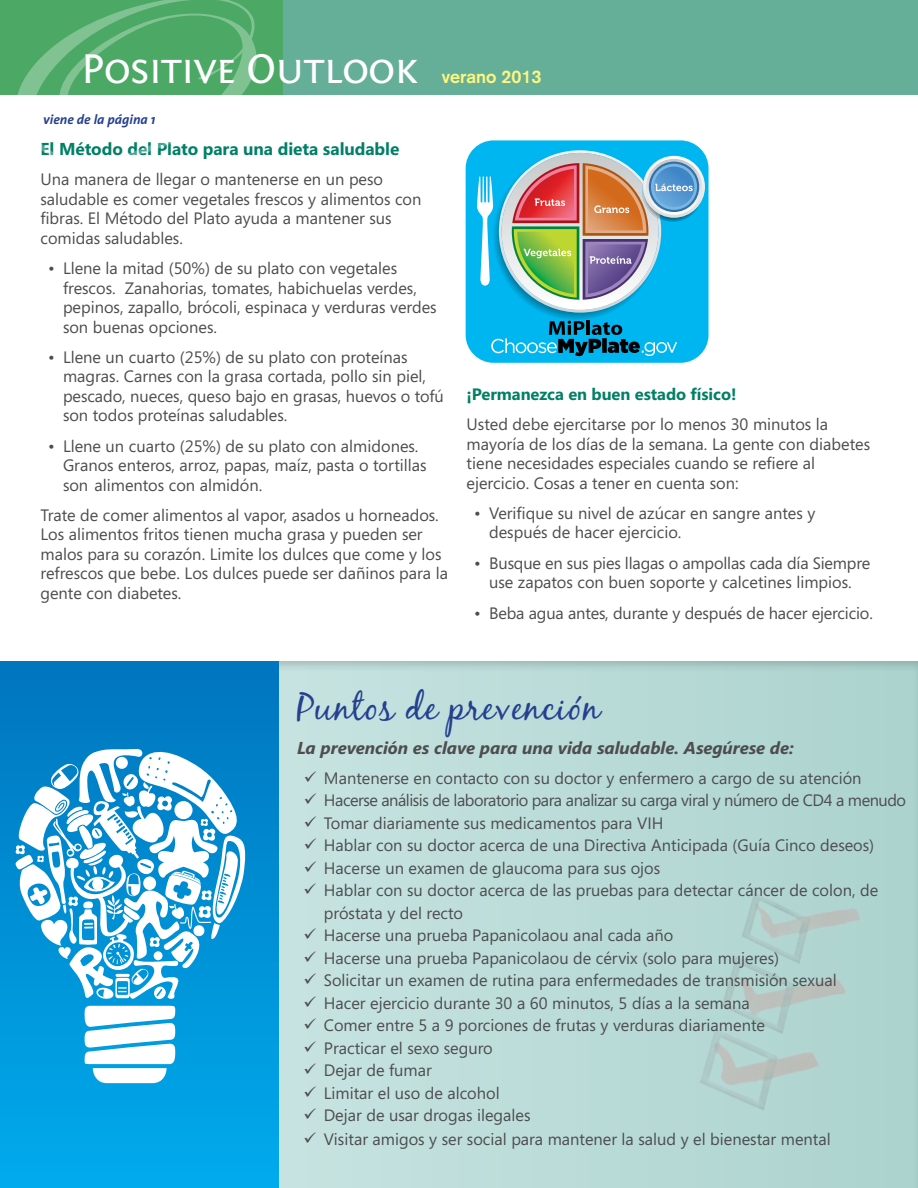
<style>
.page{position:relative;width:918px;height:1188px;background:#fff}
.page>*{position:absolute;margin:0;border:0;box-sizing:border-box;transform-origin:0 0}
.t1{font:43.5px "Fontin Sans Small Caps";letter-spacing:-.02em;color:#fff}
.t2{font:37.5px "Black Jack";letter-spacing:.025em;color:#25408f}
.t3{font:700 18px "Akzidenz Grotesk";color:#fff67e}
.t4{font:italic 700 17.25px "Segoe";color:#4d4d4f}
.t5{font:700 17.25px "Segoe";letter-spacing:-.005em;color:#008066}
.t6{font:16.5px/19.5px "Segoe";color:#4d4d4f}
.t7{font:700 16.5px "Segoe";letter-spacing:-.005em;color:#008066}
.t8{font:italic 700 13.5px "The Sans";color:#25408f}
</style>
<div class="page">
<div style="left:0;top:0;width:325px;height:94px;background:#4ca965"></div>
<svg style="left:16px;top:0;width:240px;height:95px"></svg>
<div style="left:284px;top:0;width:634px;height:94px;background:#65af99"></div>
<svg style="left:465px;top:140px;width:244px;height:223px;background:#23c0f2"></svg>
<svg style="left:477px;top:150px;width:226px;height:206px;background:#61a7b8"></svg>
<div style="left:0;top:651px;width:918px;height:537px;background:#000;opacity:.2"></div>
<img style="left:580px;top:807px;width:338px;height:381px">
<div style="left:0;top:662px;width:279px;height:526px;background:linear-gradient(to bottom,#0075be,#00abec)"></div>
<svg style="left:14px;top:747px;width:235px;height:336px"></svg>
<svg style="left:305px;top:771px;width:11px;height:11px"></svg>
<svg style="left:305px;top:793px;width:11px;height:11px"></svg>
<svg style="left:305px;top:816px;width:11px;height:11px"></svg>
<svg style="left:305px;top:838px;width:11px;height:11px"></svg>
<svg style="left:305px;top:861px;width:11px;height:11px"></svg>
<svg style="left:305px;top:883px;width:11px;height:11px"></svg>
<svg style="left:305px;top:928px;width:11px;height:11px"></svg>
<svg style="left:305px;top:951px;width:11px;height:11px"></svg>
<svg style="left:305px;top:973px;width:11px;height:11px"></svg>
<svg style="left:305px;top:996px;width:11px;height:11px"></svg>
<svg style="left:305px;top:1018px;width:11px;height:11px"></svg>
<svg style="left:305px;top:1041px;width:11px;height:11px"></svg>
<svg style="left:305px;top:1063px;width:11px;height:11px"></svg>
<svg style="left:305px;top:1086px;width:11px;height:11px"></svg>
<svg style="left:305px;top:1108px;width:11px;height:11px"></svg>
<svg style="left:305px;top:1132px;width:11px;height:11px"></svg>
<h1 class="t1" style="left:81px;top:45px;width:339px">Positive Outlook</h1>
<p class="t8" style="left:43px;top:108px;width:114px">viene de la página 1</p>
<p class="t3" style="left:442px;top:66px;width:101px">verano 2013</p>
<p class="t5" style="left:40px;top:137px;width:360px">El Método del Plato para una dieta saludable</p>
<p class="t6" style="left:40px;top:169px;width:383px">Una manera de llegar o mantenerse en un peso saludable es comer vegetales frescos y alimentos con fibras. El Método del Plato ayuda a mantener sus comidas saludables.</p>
<p class="t6" style="left:63px;top:258px;width:375px;text-indent:-15px">• Llene la mitad (50%) de su plato con vegetales frescos. Zanahorias, tomates, habichuelas verdes, pepinos, zapallo, brócoli, espinaca y verduras verdes son buenas opciones.</p>
<p class="t6" style="left:63px;top:347px;width:382px;text-indent:-15px">• Llene un cuarto (25%) de su plato con proteínas magras. Carnes con la grasa cortada, pollo sin piel, pescado, nueces, queso bajo en grasas, huevos o tofú son todos proteínas saludables.</p>
<p class="t6" style="left:63px;top:436px;width:365px;text-indent:-15px">• Llene un cuarto (25%) de su plato con almidones.<br>Granos enteros, arroz, papas, maíz, pasta o tortillas son alimentos con almidón.</p>
<p class="t6" style="left:40px;top:505px;width:409px">Trate de comer alimentos al vapor, asados u horneados.<br>Los alimentos fritos tienen mucha grasa y pueden ser malos para su corazón. Limite los dulces que come y los refrescos que bebe. Los dulces puede ser dañinos para la gente con diabetes.</p>
<p class="t7" style="left:467px;top:382px;width:271px">¡Permanezca en buen estado físico!</p>
<p class="t6" style="left:467px;top:414px;width:405px">Usted debe ejercitarse por lo menos 30 minutos la mayoría de los días de la semana. La gente con diabetes tiene necesidades especiales cuando se refiere al ejercicio. Cosas a tener en cuenta son:</p>
<p class="t6" style="left:489px;top:503px;width:328px;text-indent:-15px">• Verifique su nivel de azúcar en sangre antes y después de hacer ejercicio.</p>
<p class="t6" style="left:474px;top:553px;width:398px;text-align:center">• Busque en sus pies llagas o ampollas cada día Siempre use zapatos con buen soporte y calcetines limpios.</p>
<p class="t6" style="left:474px;top:603px;width:400px">• Beba agua antes, durante y después de hacer ejercicio.</p>
<h2 class="t2" style="left:297px;top:684px;width:304px">Puntos de prevención</h2>
<p class="t4" style="left:297px;top:738px;width:498px">La prevención es clave para una vida saludable. Asegúrese de:</p>
<p class="t6" style="left:324px;top:766px;width:584px;line-height:22.5px">Mantenerse en contacto con su doctor y enfermero a cargo de su atención Hacerse análisis de laboratorio para analizar su carga viral y número de CD4 a menudo Tomar diariamente sus medicamentos para VIH<br>Hablar con su doctor acerca de una Directiva Anticipada (Guía Cinco deseos)<br>Hacerse un examen de glaucoma para sus ojos<br>Hablar con su doctor acerca de las pruebas para detectar cáncer de colon, de próstata y del recto<br>Hacerse una prueba Papanicolaou anal cada año<br>Hacerse una prueba Papanicolaou de cérvix (solo para mujeres)<br>Solicitar un examen de rutina para enfermedades de transmisión sexual<br>Hacer ejercicio durante 30 a 60 minutos, 5 días a la semana<br>Comer entre 5 a 9 porciones de frutas y verduras diariamente<br>Practicar el sexo seguro<br>Dejar de fumar<br>Limitar el uso de alcohol<br>Dejar de usar drogas ilegales<br>Visitar amigos y ser social para mantener la salud y el bienestar mental</p>
</div>
